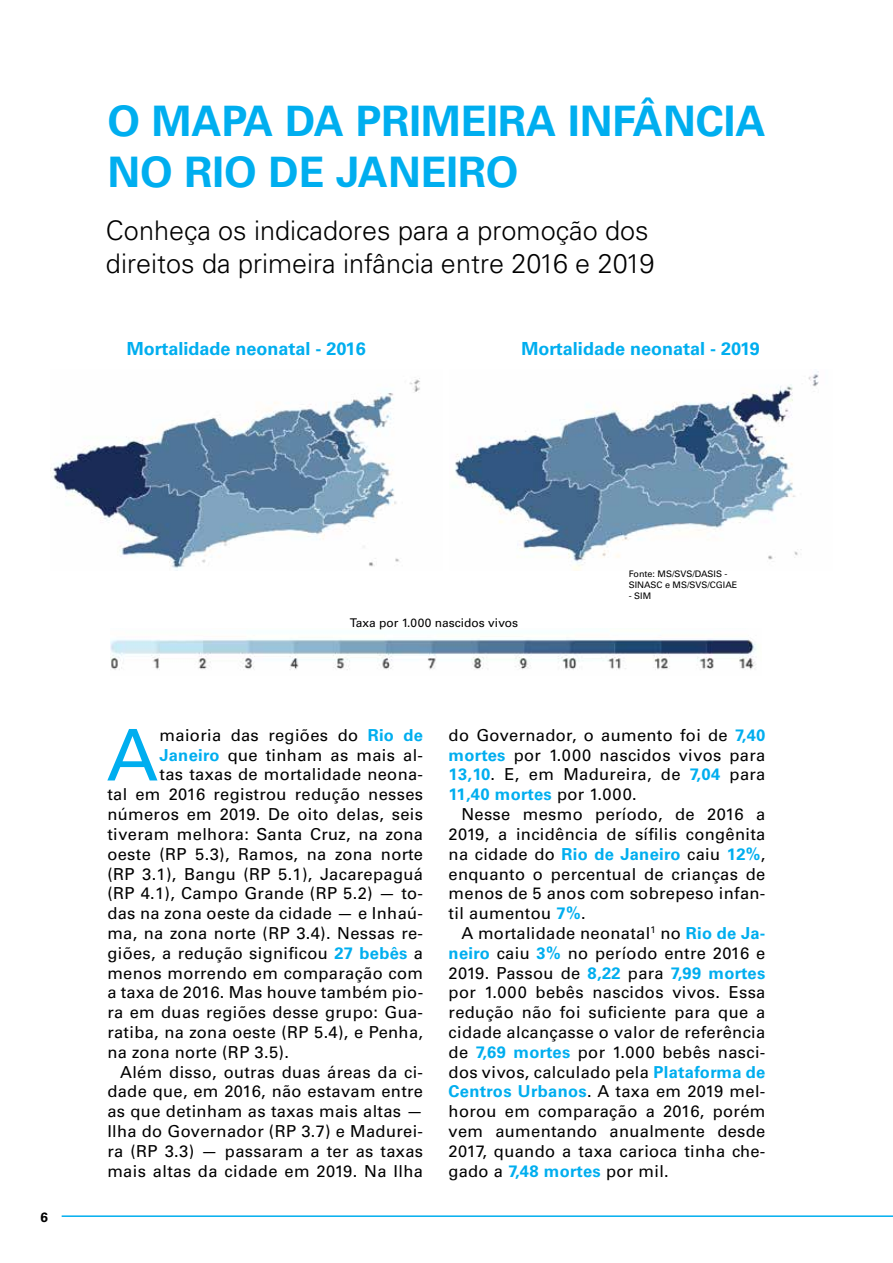
<style>
.page{position:relative;width:893px;height:1263px;background:#fff}
.page>*{position:absolute;margin:0;border:0;box-sizing:border-box;transform-origin:0 0}
.t1{font:71.4px "Univers LT Std";color:#00aeef}
.t2{font:700 42px/50.4px "Univers LT Std";color:#00aeef}
.t3{font:300 27px/32.4px "Univers LT Pro 45";color:#000}
.t4{font:700 18px "Univers LT Std";color:#00aeef}
.t5{font:16.5px/19.8px "Univers LT Std";letter-spacing:.02em;color:#000;text-align:justify}
.t6{font:700 13.5px "Univers LT Std";color:#000}
.t7{font:12px "Univers LT Std";color:#000}
.t8{font:9px/10.8px "Univers LT Std";color:#000}
.s1{font-weight:700;color:#00aeef}
</style>
<div class="page">
<img style="left:50px;top:378px;width:370px;height:193px">
<img style="left:455px;top:371px;width:364px;height:200px">
<img style="left:110px;top:638px;width:647px;height:32px">
<hr style="left:62px;top:1215px;width:831px;height:2px;background:#00aeef">
<h2 class="t2" style="left:107px;top:97px;width:660px">O mapa da primeira infância no Rio de Janeiro</h2>
<h3 class="t3" style="left:106px;top:215px;width:550px">Conheça os indicadores para a promoção dos direitos da primeira infância entre 2016 e 2019</h3>
<p class="t4" style="left:127px;top:338px;width:240px">Mortalidade neonatal - 2016</p>
<p class="t4" style="left:521px;top:338px;width:240px">Mortalidade neonatal - 2019</p>
<p class="t6" style="left:40px;top:1209px;width:9px">6</p>
<p class="t7" style="left:350px;top:615px;width:170px">Taxa por 1.000 nascidos vivos</p>
<p class="t8" style="left:629px;top:568px;width:110px">Fonte: MS/SVS/DASIS -<br>SINASC e MS/SVS/CGIAE</p>
<p class="t8" style="left:629px;top:590px;width:24px">- SIM</p>
<h1 class="t1" style="left:107px;top:713px;width:53px">A</h1>
<p class="t5" style="left:160px;top:725px;width:265px">maioria das regiões do <span class="s1">Rio de</span></p>
<p class="t5" style="left:160px;top:745px;width:265px"><span class="s1">Janeiro</span> que tinham as mais al-</p>
<p class="t5" style="left:160px;top:765px;width:265px">tas taxas de mortalidade neona-</p>
<p class="t5" style="left:107px;top:785px;width:317px">tal em 2016 registrou redução nesses</p>
<p class="t5" style="left:107px;top:804px;width:317px">números em 2019. De oito delas, seis</p>
<p class="t5" style="left:107px;top:824px;width:317px">tiveram melhora: Santa Cruz, na zona</p>
<p class="t5" style="left:107px;top:844px;width:317px">oeste (RP 5.3), Ramos, na zona norte</p>
<p class="t5" style="left:107px;top:864px;width:317px">(RP 3.1), Bangu (RP 5.1), Jacarepaguá</p>
<p class="t5" style="left:107px;top:884px;width:317px">(RP 4.1), Campo Grande (RP 5.2) — to-</p>
<p class="t5" style="left:107px;top:903px;width:317px">das na zona oeste da cidade — e Inhaú-</p>
<p class="t5" style="left:107px;top:923px;width:317px">ma, na zona norte (RP 3.4). Nessas re-</p>
<p class="t5" style="left:107px;top:943px;width:317px">giões, a redução significou <span class="s1">27 bebês</span> a</p>
<p class="t5" style="left:107px;top:963px;width:317px">menos morrendo em comparação com</p>
<p class="t5" style="left:107px;top:983px;width:317px">a taxa de 2016. Mas houve também pio-</p>
<p class="t5" style="left:107px;top:1002px;width:317px">ra em duas regiões desse grupo: Gua-</p>
<p class="t5" style="left:107px;top:1022px;width:317px">ratiba, na zona oeste (RP 5.4), e Penha,</p>
<p class="t5" style="left:107px;top:1042px;width:183px">na zona norte (RP 3.5).</p>
<p class="t5" style="left:120px;top:1062px;width:304px">Além disso, outras duas áreas da ci-</p>
<p class="t5" style="left:107px;top:1082px;width:317px">dade que, em 2016, não estavam entre</p>
<p class="t5" style="left:107px;top:1101px;width:317px">as que detinham as taxas mais altas —</p>
<p class="t5" style="left:107px;top:1121px;width:317px">Ilha do Governador (RP 3.7) e Madurei-</p>
<p class="t5" style="left:107px;top:1141px;width:317px">ra (RP 3.3) — passaram a ter as taxas</p>
<p class="t5" style="left:107px;top:1161px;width:317px">mais altas da cidade em 2019. Na Ilha</p>
<p class="t5" style="left:449px;top:725px;width:318px">do Governador, o aumento foi de <span class="s1">7,40 mortes</span> por 1.000 nascidos vivos para <span class="s1">13,10</span>. E, em Madureira, de <span class="s1">7,04</span> para <span class="s1">11,40 mortes</span> por 1.000.</p>
<p class="t5" style="left:449px;top:804px;width:318px;text-indent:13px">Nesse mesmo período, de 2016 a 2019, a incidência de sífilis congênita na cidade do <span class="s1">Rio de Janeiro</span> caiu <span class="s1">12%</span>, enquanto o percentual de crianças de menos de 5 anos com sobrepeso infan&shy;til aumentou <span class="s1">7%</span>.</p>
<p class="t5" style="left:449px;top:923px;width:318px;text-indent:13px">A mortalidade neonatal<sup>1</sup> no <span class="s1">Rio de Ja&shy;neiro</span> caiu <span class="s1">3%</span> no período entre 2016 e 2019. Passou de <span class="s1">8,22</span> para <span class="s1">7,99 mortes </span>por 1.000 bebês nascidos vivos. Essa redução não foi suficiente para que a cidade alcançasse o valor de referência de <span class="s1">7,69 mortes</span> por 1.000 bebês nasci&shy;dos vivos, calculado pela <span class="s1">Plataforma de Centros Urbanos</span>. A taxa em 2019 mel&shy;horou em comparação a 2016, porém vem aumentando anualmente desde 2017, quando a taxa carioca tinha che&shy;gado a <span class="s1">7,48 mortes</span> por mil.</p>
</div>
